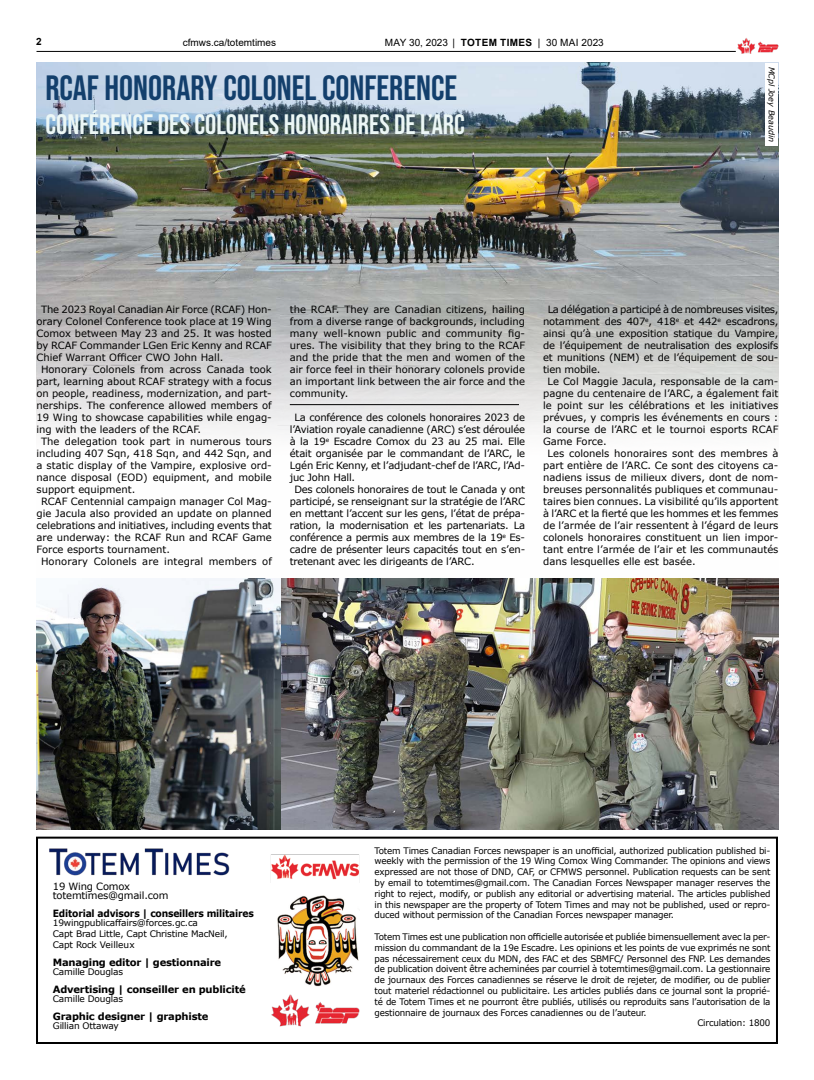
<style>
.page{position:relative;width:814px;height:1080px;background:#fff}
.page>*{position:absolute;margin:0;border:0;box-sizing:border-box;transform-origin:0 0}
.t1{font:35px "Bebas Neue";color:#133f6c}
.t2{font:28px "Bebas Neue";color:#ecf7f6}
.t3{font:10px/12px "Verdana";color:#000;text-align:justify}
.t4{font:10px/9px "Verdana";letter-spacing:-.02em;color:#000}
.t5{font:700 10px "Verdana";letter-spacing:-.02em;color:#000}
.t6{font:10px "Arial";color:#000}
.t7{font:10px "Verdana";letter-spacing:-.03em;color:#000}
.t8{font:700 10px "Verdana";letter-spacing:-.02em;color:#000;scale:.92 1}
.t9{font:700 10px "Arial";color:#000}
.t10{font:9px/10.8px "Verdana";letter-spacing:-.02em;color:#000}
.t11{font:italic 8px "Verdana";color:#000}
.s1{font-weight:700}
</style>
<div class="page">
<hr style="left:36px;top:51px;width:699px;height:1px;background:#000">
<img style="left:735px;top:38px;width:44px;height:16px">
<img style="left:36px;top:63px;width:742px;height:516px">
<div style="left:36px;top:837px;width:742px;height:207px;border:2px solid #000"></div>
<img style="left:271px;top:854px;width:89px;height:26px">
<img style="left:271px;top:994px;width:89px;height:33px">
<img style="left:49px;top:848px;width:181px;height:28px">
<img style="left:277px;top:895px;width:82px;height:92px">
<hr style="left:290px;top:404px;width:229px;height:1px;background:#000">
<img style="left:36px;top:579px;width:742px;height:250px">
<div style="left:765px;top:63px;width:13px;height:83px;background:#fff"></div>
<p class="t9" style="left:36px;top:35px;width:7px">2</p>
<p class="t6" style="left:183px;top:36px;width:95px">cfmws.ca/totemtimes</p>
<p class="t6" style="left:385px;top:36px;width:221px">MAY 30, 2023 | <span class="s1">TOTEM TIMES</span> | 30 MAI 2023</p>
<h1 class="t1" style="left:45px;top:68px;width:413px">RCAF HONORARY COLONEL CONFERENCE</h1>
<h2 class="t2" style="left:45px;top:108px;width:421px">CONFÉRENCE DES COLONELS HONORAIRES DE L’ARC</h2>
<p class="t11" style="left:777px;top:67px;width:77px;rotate:90deg">MCpl Joey Beaudin</p>
<p class="t3" style="left:41px;top:303px;width:232px">The 2023 Royal Canadian Air Force (RCAF) Hon-</p>
<p class="t3" style="left:36px;top:315px;width:237px">orary Colonel Conference took place at 19 Wing</p>
<p class="t3" style="left:36px;top:327px;width:237px">Comox between May 23 and 25. It was hosted</p>
<p class="t3" style="left:36px;top:339px;width:237px">by RCAF Commander LGen Eric Kenny and RCAF</p>
<p class="t3" style="left:36px;top:351px;width:188px">Chief Warrant Officer CWO John Hall.</p>
<p class="t3" style="left:41px;top:363px;width:232px">Honorary Colonels from across Canada took</p>
<p class="t3" style="left:36px;top:375px;width:237px">part, learning about RCAF strategy with a focus</p>
<p class="t3" style="left:36px;top:387px;width:237px">on people, readiness, modernization, and part-</p>
<p class="t3" style="left:36px;top:399px;width:237px">nerships. The conference allowed members of</p>
<p class="t3" style="left:36px;top:411px;width:237px">19 Wing to showcase capabilities while engag-</p>
<p class="t3" style="left:36px;top:423px;width:166px">ing with the leaders of the RCAF.</p>
<p class="t3" style="left:41px;top:435px;width:232px">The delegation took part in numerous tours</p>
<p class="t3" style="left:36px;top:447px;width:237px">including 407 Sqn, 418 Sqn, and 442 Sqn, and</p>
<p class="t3" style="left:36px;top:459px;width:237px">a static display of the Vampire, explosive ord-</p>
<p class="t3" style="left:36px;top:471px;width:237px">nance disposal (EOD) equipment, and mobile</p>
<p class="t3" style="left:36px;top:483px;width:100px">support equipment.</p>
<p class="t3" style="left:41px;top:495px;width:232px">RCAF Centennial campaign manager Col Mag-</p>
<p class="t3" style="left:36px;top:507px;width:237px">gie Jacula also provided an update on planned</p>
<p class="t3" style="left:36px;top:519px;width:237px">celebrations and initiatives, including events that</p>
<p class="t3" style="left:36px;top:531px;width:237px">are underway: the RCAF Run and RCAF Game</p>
<p class="t3" style="left:36px;top:543px;width:135px">Force esports tournament.</p>
<p class="t3" style="left:41px;top:555px;width:232px">Honorary Colonels are integral members of</p>
<p class="t3" style="left:290px;top:303px;width:237px">the RCAF. They are Canadian citizens, hailing from a diverse range of backgrounds, including many well-known public and community fig&shy;ures. The visibility that they bring to the RCAF and the pride that the men and women of the air force feel in their honorary colonels provide an important link between the air force and the community.</p>
<p class="t4" style="left:294px;top:413px;width:232px">La conférence des colonels honoraires 2023 de</p>
<p class="t4" style="left:290px;top:425px;width:237px">l’Aviation royale canadienne (ARC) s’est déroulée</p>
<p class="t4" style="left:290px;top:437px;width:237px">à la 19<sup>e</sup> Escadre Comox du 23 au 25 mai. Elle</p>
<p class="t4" style="left:290px;top:449px;width:237px">était organisée par le commandant de l’ARC, le</p>
<p class="t4" style="left:290px;top:461px;width:237px">Lgén Eric Kenny, et l’adjudant-chef de l’ARC, l’Ad-</p>
<p class="t4" style="left:290px;top:473px;width:67px">juc John Hall.</p>
<p class="t4" style="left:294px;top:485px;width:232px">Des colonels honoraires de tout le Canada y ont</p>
<p class="t4" style="left:290px;top:497px;width:237px">participé, se renseignant sur la stratégie de l’ARC</p>
<p class="t4" style="left:290px;top:509px;width:237px">en mettant l’accent sur les gens, l’état de prépa-</p>
<p class="t4" style="left:290px;top:521px;width:237px">ration, la modernisation et les partenariats. La</p>
<p class="t4" style="left:290px;top:533px;width:237px">conférence a permis aux membres de la 19<sup>e</sup> Es-</p>
<p class="t4" style="left:290px;top:545px;width:237px">cadre de présenter leurs capacités tout en s’en-</p>
<p class="t4" style="left:290px;top:557px;width:186px">tretenant avec les dirigeants de l’ARC.</p>
<p class="t7" style="left:547px;top:302px;width:232px">La délégation a participé à de nombreuses visites,</p>
<p class="t4" style="left:543px;top:317px;width:237px">notamment des 407<sup>e</sup>, 418<sup>e</sup> et 442<sup>e</sup> escadrons,</p>
<p class="t4" style="left:543px;top:329px;width:237px">ainsi qu’à une exposition statique du Vampire,</p>
<p class="t4" style="left:543px;top:341px;width:237px">de l’équipement de neutralisation des explosifs</p>
<p class="t4" style="left:543px;top:353px;width:237px">et munitions (NEM) et de l’équipement de sou-</p>
<p class="t4" style="left:543px;top:365px;width:59px">tien mobile.</p>
<p class="t3" style="left:547px;top:375px;width:232px">Le Col Maggie Jacula, responsable de la cam-</p>
<p class="t3" style="left:543px;top:387px;width:237px">pagne du centenaire de l’ARC, a également fait</p>
<p class="t3" style="left:543px;top:399px;width:237px">le point sur les célébrations et les initiatives</p>
<p class="t3" style="left:543px;top:411px;width:237px">prévues, y compris les événements en cours :</p>
<p class="t3" style="left:543px;top:423px;width:237px">la course de l’ARC et le tournoi esports RCAF</p>
<p class="t3" style="left:543px;top:435px;width:65px">Game Force.</p>
<p class="t3" style="left:547px;top:447px;width:232px">Les colonels honoraires sont des membres à</p>
<p class="t3" style="left:543px;top:459px;width:237px">part entière de l’ARC. Ce sont des citoyens ca-</p>
<p class="t3" style="left:543px;top:471px;width:237px">nadiens issus de milieux divers, dont de nom-</p>
<p class="t3" style="left:543px;top:483px;width:237px">breuses personnalités publiques et communau-</p>
<p class="t3" style="left:543px;top:495px;width:237px">taires bien connues. La visibilité qu’ils apportent</p>
<p class="t3" style="left:543px;top:507px;width:237px">à l’ARC et la fierté que les hommes et les femmes</p>
<p class="t3" style="left:543px;top:519px;width:237px">de l’armée de l’air ressentent à l’égard de leurs</p>
<p class="t3" style="left:543px;top:531px;width:237px">colonels honoraires constituent un lien impor-</p>
<p class="t3" style="left:543px;top:543px;width:237px">tant entre l’armée de l’air et les communautés</p>
<p class="t3" style="left:543px;top:555px;width:154px">dans lesquelles elle est basée.</p>
<p class="t4" style="left:53px;top:882px;width:117px">19 Wing Comox totemtimes@gmail.com</p>
<p class="t8" style="left:53px;top:906px;width:220px">Editorial advisors | conseillers militaires</p>
<p class="t10" style="left:53px;top:917px;width:176px">19wingpublicaffairs@forces.gc.ca<br>Capt Brad Little, Capt Christine MacNeil,<br>Capt Rock Veilleux</p>
<p class="t5" style="left:53px;top:955px;width:170px">Managing editor | gestionnaire</p>
<p class="t10" style="left:53px;top:966px;width:72px">Camille Douglas</p>
<p class="t5" style="left:53px;top:982px;width:194px">Advertising | conseiller en publicité</p>
<p class="t10" style="left:53px;top:993px;width:72px">Camille Douglas</p>
<p class="t5" style="left:53px;top:1009px;width:157px">Graphic designer | graphiste</p>
<p class="t10" style="left:53px;top:1020px;width:68px">Gillian Ottaway</p>
<p class="t10" style="left:374px;top:845px;width:397px;text-align:justify">Totem Times Canadian Forces newspaper is an unofficial, authorized publication published bi&shy;weekly with the permission of the 19 Wing Comox Wing Commander. The opinions and views expressed are not those of DND, CAF, or CFMWS personnel. Publication requests can be sent by email to totemtimes@gmail.com. The Canadian Forces Newspaper manager reserves the right to reject, modify, or publish any editorial or advertising material. The articles published in this newspaper are the property of Totem Times and may not be published, used or repro&shy;duced without permission of the Canadian Forces newspaper manager.</p>
<p class="t10" style="left:374px;top:931px;width:397px">Totem Times est une publication non officielle autorisée et publiée bimensuellement avec la per-</p>
<p class="t10" style="left:374px;top:942px;width:397px">mission du commandant de la 19e Escadre. Les opinions et les points de vue exprimés ne sont</p>
<p class="t10" style="left:374px;top:953px;width:397px">pas nécessairement ceux du MDN, des FAC et des SBMFC/ Personnel des FNP. Les demandes</p>
<p class="t10" style="left:374px;top:964px;width:397px">de publication doivent être acheminées par courriel à totemtimes@gmail.com. La gestionnaire</p>
<p class="t10" style="left:374px;top:974px;width:397px">de journaux des Forces canadiennes se réserve le droit de rejeter, de modifier, ou de publier</p>
<p class="t10" style="left:374px;top:985px;width:397px">tout materiel rédactionnel ou publicitaire. Les articles publiés dans ce journal sont la proprié-</p>
<p class="t10" style="left:374px;top:996px;width:397px">té de Totem Times et ne pourront être publiés, utilisés ou reproduits sans l’autorisation de la</p>
<p class="t10" style="left:374px;top:1007px;width:273px">gestionnaire de journaux des Forces canadiennes ou de l’auteur.</p>
<p class="t10" style="left:697px;top:1018px;width:75px">Circulation: 1800</p>
</div>
